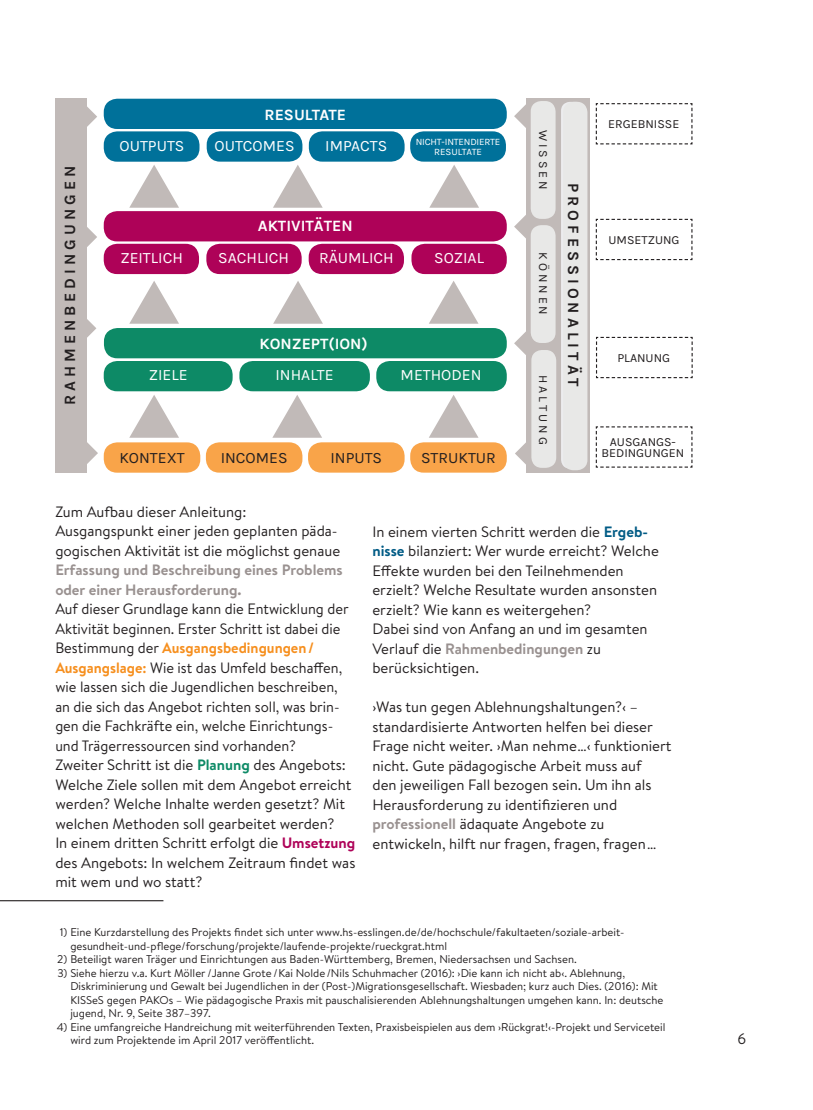
<style>
.page{position:relative;width:813px;height:1110px;background:#fff}
.page>*{position:absolute;margin:0;border:0;box-sizing:border-box;transform-origin:0 0}
.t1{font:15.75px "Karla";color:#fff}
.t2{font:700 15.75px "Karla";color:#231f20}
.t3{font:700 15.75px "Karla";color:#fff}
.t4{font:15.75px "Karla";color:#231f20}
.t5{font:15px/19.5px "Brandon Text";color:#231f20}
.t6{font:700 15px/19.5px "Brandon Text";color:#999190}
.t7{font:12.3px/10.5px "Karla";color:#231f20;text-align:center}
.t8{font:11.25px/13.5px "Brandon Text";color:#231f20}
.t9{font:9.75px/10.5px "Karla";letter-spacing:-.02em;color:#fff;text-align:center}
.s1{font-weight:700;color:#f68f1e}
.s2{font-weight:700;color:#0d8a66}
.s3{font-weight:700;color:#ae0258}
.s4{font-weight:700;color:#005b85}
.s5{font-weight:700;color:#999190}
</style>
<div class="page">
<svg style="left:515px;top:443px;width:10px;height:21px"></svg>
<svg style="left:514px;top:332px;width:11px;height:22px"></svg>
<svg style="left:514px;top:216px;width:11px;height:22px"></svg>
<svg style="left:514px;top:105px;width:11px;height:22px"></svg>
<div style="left:525px;top:98px;width:64px;height:375px;background:#c1bab8"></div>
<svg style="left:129px;top:165px;width:50px;height:43px"></svg>
<div style="left:104px;top:442px;width:96px;height:31px;background:#f9a449;border-radius:14px"></div>
<div style="left:55px;top:98px;width:31px;height:375px;background:#c1bab8"></div>
<div style="left:104px;top:361px;width:128px;height:30px;background:#0d8a66;border-radius:14px"></div>
<div style="left:104px;top:328px;width:402px;height:30px;background:#0d8a66;border-radius:14px"></div>
<div style="left:104px;top:211px;width:402px;height:30px;background:#ae0258;border-radius:13px"></div>
<div style="left:104px;top:99px;width:402px;height:30px;background:#00719a;border-radius:13px"></div>
<svg style="left:595px;top:426px;width:97px;height:42px"></svg>
<div style="left:104px;top:131px;width:95px;height:31px;background:#00719a;border-radius:14px"></div>
<svg style="left:86px;top:105px;width:11px;height:24px"></svg>
<svg style="left:596px;top:336px;width:97px;height:43px"></svg>
<svg style="left:595px;top:218px;width:97px;height:43px"></svg>
<svg style="left:595px;top:103px;width:97px;height:42px"></svg>
<svg style="left:273px;top:165px;width:49px;height:43px"></svg>
<svg style="left:429px;top:165px;width:50px;height:43px"></svg>
<svg style="left:129px;top:281px;width:50px;height:43px"></svg>
<svg style="left:273px;top:281px;width:50px;height:43px"></svg>
<svg style="left:429px;top:281px;width:49px;height:43px"></svg>
<svg style="left:129px;top:395px;width:50px;height:43px"></svg>
<svg style="left:272px;top:395px;width:50px;height:43px"></svg>
<svg style="left:429px;top:395px;width:49px;height:43px"></svg>
<svg style="left:86px;top:225px;width:11px;height:24px"></svg>
<svg style="left:86px;top:316px;width:10px;height:24px"></svg>
<svg style="left:86px;top:441px;width:12px;height:24px"></svg>
<div style="left:206px;top:131px;width:96px;height:31px;background:#00719a;border-radius:14px"></div>
<div style="left:309px;top:131px;width:95px;height:31px;background:#00719a;border-radius:14px"></div>
<div style="left:410px;top:131px;width:95px;height:31px;background:#00719a;border-radius:14px"></div>
<div style="left:239px;top:361px;width:131px;height:30px;background:#0d8a66;border-radius:14px"></div>
<div style="left:376px;top:361px;width:130px;height:30px;background:#0d8a66;border-radius:14px"></div>
<div style="left:206px;top:442px;width:96px;height:31px;background:#f9a449;border-radius:14px"></div>
<div style="left:308px;top:442px;width:96px;height:31px;background:#f9a449;border-radius:14px"></div>
<div style="left:410px;top:442px;width:96px;height:31px;background:#f9a449;border-radius:14px"></div>
<div style="left:560px;top:102px;width:24px;height:367px;background:#ececee;border-radius:9px"></div>
<div style="left:531px;top:350px;width:25px;height:118px;background:#e8e8e7;border-radius:11px"></div>
<div style="left:530px;top:225px;width:25px;height:118px;background:#e8e8e7;border-radius:11px"></div>
<div style="left:530px;top:101px;width:25px;height:118px;background:#e8e8e7;border-radius:11px"></div>
<div style="left:563px;top:102px;width:24px;height:368px;background:#e8e8e7;border-radius:10px"></div>
<div style="left:104px;top:244px;width:95px;height:30px;background:#ae0258;border-radius:14px"></div>
<div style="left:206px;top:244px;width:95px;height:30px;background:#ae0258;border-radius:14px"></div>
<div style="left:308px;top:244px;width:96px;height:30px;background:#ae0258;border-radius:14px"></div>
<div style="left:411px;top:244px;width:95px;height:30px;background:#ae0258;border-radius:14px"></div>
<hr style="left:0;top:900px;width:163px;height:1px;background:#231f20">
<p class="t2" style="left:61px;top:405px;width:241px;rotate:-90deg">R A H M E N B E D I N G U N G E N</p>
<p class="t1" style="left:119px;top:137px;width:66px">OUTPUTS</p>
<p class="t3" style="left:264px;top:105px;width:83px">RESULTATE</p>
<p class="t1" style="left:214px;top:137px;width:81px">OUTCOMES</p>
<p class="t1" style="left:325px;top:137px;width:64px">IMPACTS</p>
<p class="t9" style="left:415px;top:136px;width:86px">NICHT-INTENDIERTE<br>RESULTATE</p>
<p class="t3" style="left:258px;top:217px;width:96px">AKTIVITÄTEN</p>
<p class="t1" style="left:120px;top:249px;width:64px">ZEITLICH</p>
<p class="t1" style="left:218px;top:249px;width:72px">SACHLICH</p>
<p class="t1" style="left:319px;top:249px;width:76px">RÄUMLICH</p>
<p class="t1" style="left:434px;top:249px;width:51px">SOZIAL</p>
<p class="t1" style="left:149px;top:366px;width:40px">ZIELE</p>
<p class="t4" style="left:119px;top:449px;width:67px">KONTEXT</p>
<p class="t3" style="left:259px;top:334px;width:110px">KONZEPT(ION)</p>
<p class="t1" style="left:275px;top:366px;width:60px">INHALTE</p>
<p class="t1" style="left:400px;top:366px;width:82px">METHODEN</p>
<p class="t4" style="left:221px;top:449px;width:68px">INCOMES</p>
<p class="t4" style="left:330px;top:449px;width:53px">INPUTS</p>
<p class="t4" style="left:421px;top:449px;width:76px">STRUKTUR</p>
<p class="t7" style="left:548px;top:130px;width:61px;rotate:90deg">W I S S E N</p>
<p class="t7" style="left:548px;top:252px;width:64px;rotate:90deg">K Ö N N E N</p>
<p class="t7" style="left:548px;top:375px;width:71px;rotate:90deg">H A L T U N G</p>
<p class="t2" style="left:582px;top:183px;width:205px;rotate:90deg">P R O F E S S I O N A L I T Ä T</p>
<p class="t7" style="left:608px;top:119px;width:73px">ERGEBNISSE</p>
<p class="t7" style="left:608px;top:235px;width:73px">UMSETZUNG</p>
<p class="t7" style="left:617px;top:353px;width:54px">PLANUNG</p>
<p class="t7" style="left:601px;top:437px;width:84px">AUSGANGS-<br>BEDINGUNGEN</p>
<p class="t5" style="left:55px;top:501px;width:286px">Zum Aufbau dieser Anleitung:<br>Ausgangspunkt einer jeden geplanten päda&shy;gogischen Aktivität ist die möglichst genaue</p>
<p class="t6" style="left:55px;top:560px;width:289px">Erfassung und Beschreibung eines Problems oder einer Herausforderung.</p>
<p class="t5" style="left:55px;top:599px;width:301px">Auf dieser Grundlage kann die Entwicklung der Aktivität beginnen. Erster Schritt ist dabei die Bestimmung der <span class="s1">Ausgangsbedingungen/ Ausgangslage:</span> Wie ist das Umfeld beschaffen, wie lassen sich die Jugendlichen beschreiben, an die sich das Angebot richten soll, was brin&shy;gen die Fachkräfte ein, welche Einrichtungs&shy;und Trägerressourcen sind vorhanden?<br>Zweiter Schritt ist die <span class="s2">Planung</span> des Angebots:<br>Welche Ziele sollen mit dem Angebot erreicht werden? Welche Inhalte werden gesetzt? Mit welchen Methoden soll gearbeitet werden?<br>In einem dritten Schritt erfolgt die <span class="s3">Umsetzung </span>des Angebots: In welchem Zeitraum findet was mit wem und wo statt?</p>
<p class="t5" style="left:372px;top:521px;width:288px">In einem vierten Schritt werden die <span class="s4">Ergeb&shy;nisse</span> bilanziert: Wer wurde erreicht? Welche Effekte wurden bei den Teilnehmenden erzielt? Welche Resultate wurden ansonsten erzielt? Wie kann es weitergehen?<br>Dabei sind von Anfang an und im gesamten Verlauf die <span class="s5">Rahmenbedingungen</span> zu berücksichtigen.</p>
<p class="t5" style="left:372px;top:697px;width:300px">›Was tun gegen Ablehnungshaltungen?‹ – standardisierte Antworten helfen bei dieser Frage nicht weiter. ›Man nehme…‹ funktioniert nicht. Gute pädagogische Arbeit muss auf<br>den jeweiligen Fall bezogen sein. Um ihn als Herausforderung zu identifizieren und <span class="s5">professionell</span> ädaquate Angebote zu entwickeln, hilft nur fragen, fragen, fragen…</p>
<p class="t8" style="left:70px;top:925px;width:555px;text-indent:-11px">1) Eine Kurzdarstellung des Projekts findet sich unter www.hs-esslingen.de/de/hochschule/fakultaeten/soziale-arbeit&shy;gesundheit-und-pflege/forschung/projekte/laufende-projekte/rueckgrat.html</p>
<p class="t8" style="left:57px;top:952px;width:520px">2) Beteiligt waren Träger und Einrichtungen aus Baden-Württemberg, Bremen, Niedersachsen und Sachsen.</p>
<p class="t8" style="left:70px;top:965px;width:594px;text-indent:-13px">3) Siehe hierzu v.a. Kurt Möller /Janne Grote /Kai Nolde/Nils Schuhmacher (2016): ›Die kann ich nicht ab‹. Ablehnung, Diskriminierung und Gewalt bei Jugendlichen in der (Post-)Migrationsgesellschaft. Wiesbaden; kurz auch Dies. (2016): Mit KISSeS gegen PAKOs – Wie pädagogische Praxis mit pauschalisierenden Ablehnungshaltungen umgehen kann. In: deutsche jugend, Nr. 9, Seite 387–397.</p>
<p class="t8" style="left:70px;top:1019px;width:596px;text-indent:-14px">4) Eine umfangreiche Handreichung mit weiterführenden Texten, Praxisbeispielen aus dem ›Rückgrat!‹-Projekt und Serviceteil wird zum Projektende im April 2017 veröffentlicht.</p>
<p class="t5" style="left:737px;top:1028px;width:10px">6</p>
</div>
